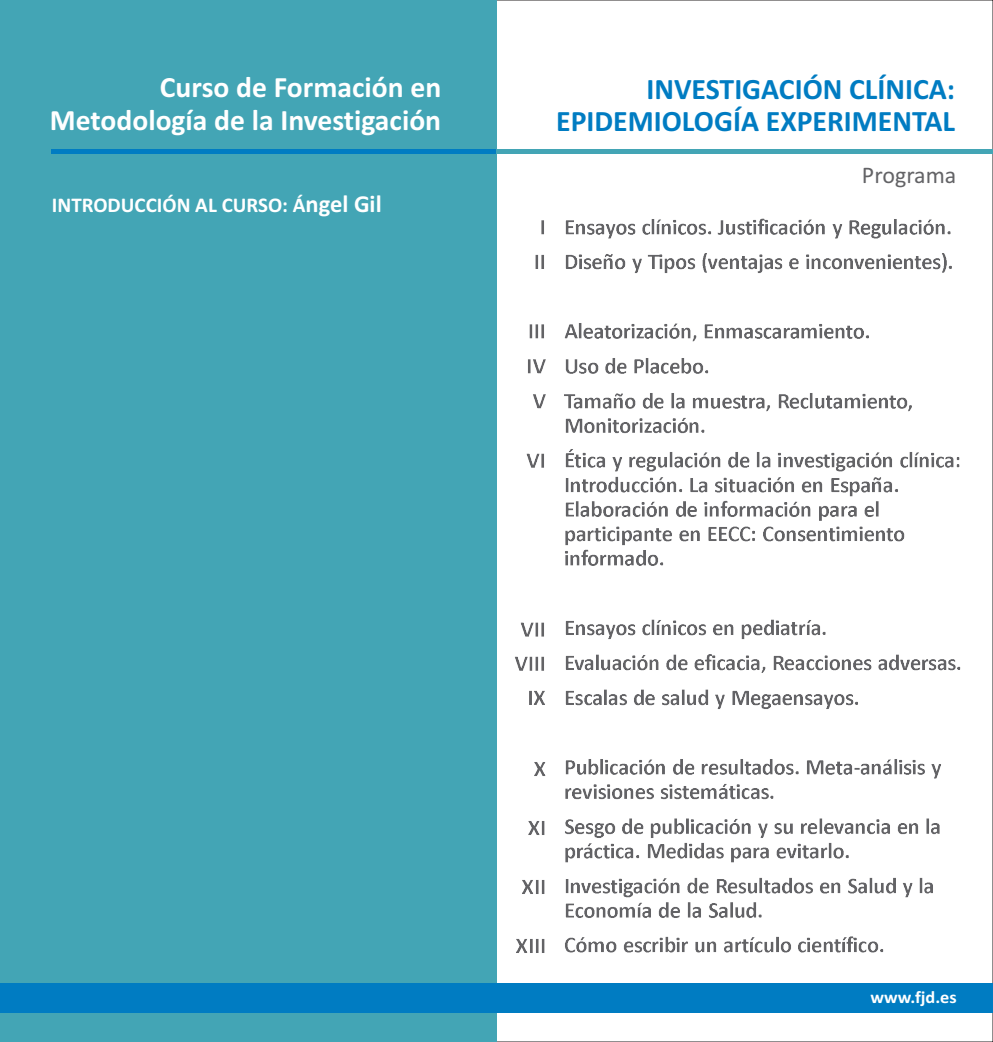
<style>
.page{position:relative;width:993px;height:1042px;background:#fff}
.page>*{position:absolute;margin:0;border:0;box-sizing:border-box;transform-origin:0 0}
.t1{font:700 29.75px/32px "Calibri";color:#007cc2;text-align:right}
.t2{font:700 29.57px/32.6px "Calibri";color:#fff;text-align:right}
.t3{font:23.97px "Calibri";color:#636366}
.t4{font:700 21px "Calibri";color:#fff}
.t5{font:700 17.5px "Calibri";color:#fff;scale:1.04 1}
.s1{font-size:24.5px}
</style>
<div class="page">
<div style="left:0;top:0;width:496px;height:1042px;background:#43a5b5"></div>
<div style="left:51px;top:149px;width:445px;height:5px;background:#007cc2"></div>
<div style="left:496px;top:149px;width:496px;height:5px;background:#43a5b5"></div>
<div style="left:0;top:982px;width:992px;height:30px;background:#007cc2"></div>
<img style="left:515px;top:218px;width:446px;height:735px">
<p class="t2" style="left:50px;top:74px;width:392px">Curso de Formación en<br>Metodología de la Investigación</p>
<p class="t4" style="left:52px;top:196px;width:331px">INTRODUCCIÓN AL CURSO: Á<span class="s1">ngel Gil</span></p>
<p class="t1" style="left:556px;top:75px;width:400px">INVESTIGACIÓN CLÍNICA:<br>EPIDEMIOLOGÍA EXPERIMENTAL</p>
<p class="t3" style="left:861px;top:165px;width:96px">Programa</p>
<p class="t5" style="left:870px;top:989px;width:84px">www.fjd.es</p>
</div>
